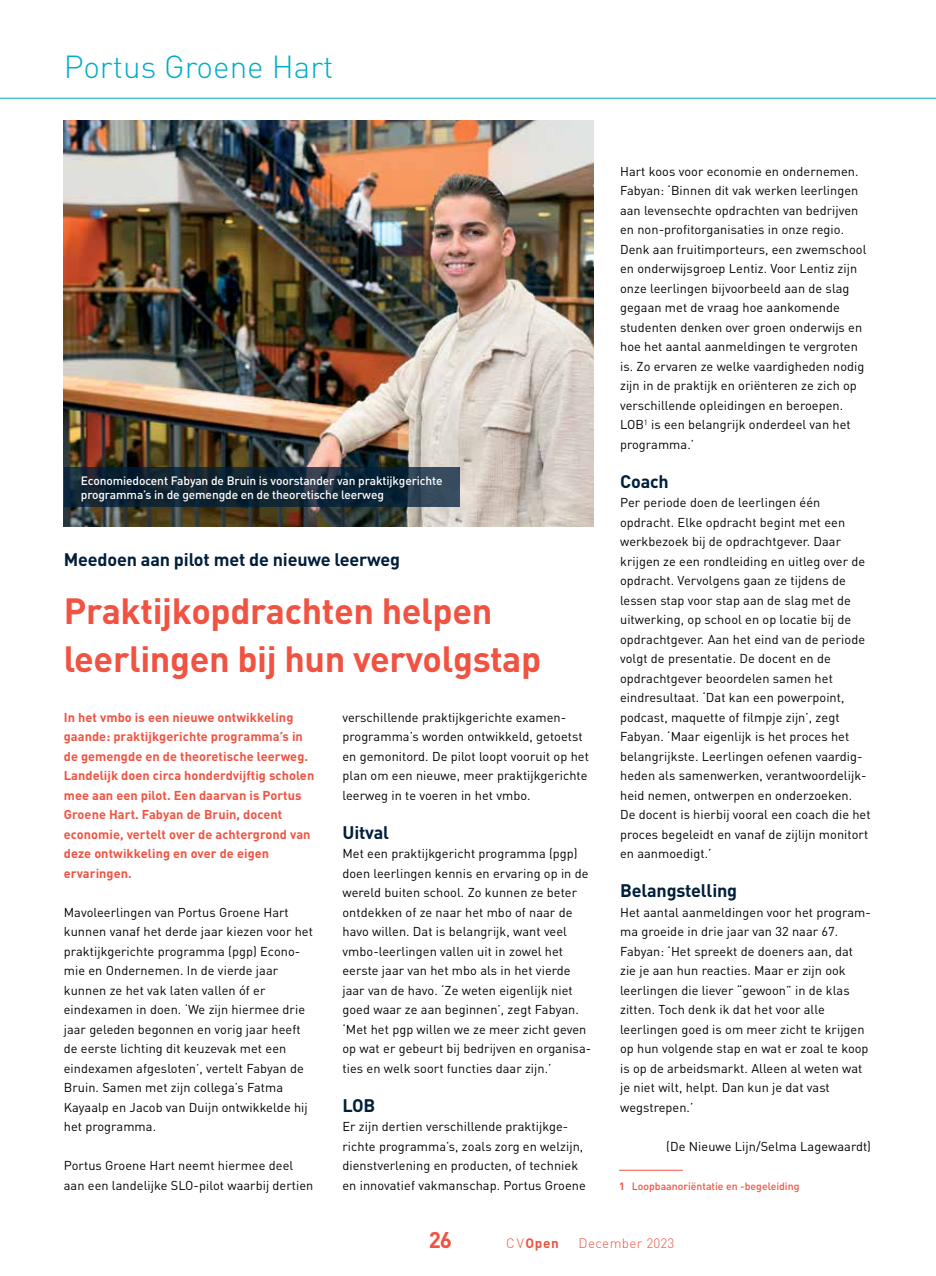
<style>
.page{position:relative;width:936px;height:1276px;background:#fff}
.page>*{position:absolute;margin:0;border:0;box-sizing:border-box;transform-origin:0 0}
.t1{font:700 36px/48px "DIN";letter-spacing:-.01em;color:#f05342}
.t2{font:300 31.5px "DIN";color:#00aec5}
.t3{font:700 22.5px "DIN";color:#f05342}
.t4{font:700 18px "DIN";letter-spacing:-.01em;color:#001f3a}
.t5{font:300 13.5px "DIN";letter-spacing:.025em;color:#f05342}
.t6{font:700 13.5px "DIN";color:#f05342}
.t7{font:12.75px/19.5px "DIN";letter-spacing:.005em;color:#000}
.t8{font:700 12.75px/19.5px "DIN";letter-spacing:.005em;color:#f05342}
.t9{font:500 12px/14.4px "DIN";letter-spacing:-.01em;color:#fff}
.t10{font:500 10.5px "DIN";color:#f05342}
.s1{font-weight:700}
.s2{font-weight:300}
</style>
<div class="page">
<hr style="left:0;top:98px;width:935px;height:1px;background:#00aec5">
<img style="left:64px;top:120px;width:529px;height:406px">
<svg style="left:64px;top:467px;width:395px;height:40px;background:#14293a"></svg>
<hr style="left:619px;top:1170px;width:63px;height:1px;background:#f05342">
<h2 class="t2" style="left:64px;top:47px;width:271px">Portus Groene Hart</h2>
<p class="t9" style="left:81px;top:473px;width:363px">Economiedocent Fabyan de Bruin is voorstander van praktijkgerichte programma’s in de gemengde en de theoretische leerweg</p>
<h3 class="t4" style="left:64px;top:547px;width:338px">Meedoen aan pilot met de nieuwe leerweg</h3>
<h1 class="t1" style="left:64px;top:585px;width:479px">Praktijkopdrachten helpen leerlingen bij hun vervolgstap</h1>
<p class="t8" style="left:64px;top:707px;width:252px">In het vmbo is een nieuwe ontwikkeling gaande: praktijkgerichte programma’s in de gemengde en de theoretische leerweg.<br>Landelijk doen circa honderdvijftig scholen mee aan een pilot. Een daarvan is Portus Groene Hart. Fabyan de Bruin, docent economie, vertelt over de achtergrond van deze ontwikkeling en over de eigen ervaringen.</p>
<p class="t7" style="left:64px;top:902px;width:251px">Mavoleerlingen van Portus Groene Hart kunnen vanaf het derde jaar kiezen voor het praktijkgerichte programma (pgp) Econo&shy;mie en Ondernemen. In de vierde jaar kunnen ze het vak laten vallen óf er eindexamen in doen. ‘We zijn hiermee drie jaar geleden begonnen en vorig jaar heeft de eerste lichting dit keuzevak met een eindexamen afgesloten’, vertelt Fabyan de Bruin. Samen met zijn collega’s Fatma Kayaalp en Jacob van Duijn ontwikkelde hij het programma.</p>
<p class="t7" style="left:64px;top:1155px;width:251px">Portus Groene Hart neemt hiermee deel aan een landelijke SLO-pilot waarbij dertien</p>
<p class="t7" style="left:342px;top:707px;width:248px">verschillende praktijkgerichte examen&shy;programma’s worden ontwikkeld, getoetst en gemonitord. De pilot loopt vooruit op het plan om een nieuwe, meer praktijkgerichte leerweg in te voeren in het vmbo.</p>
<h3 class="t4" style="left:342px;top:820px;width:48px">Uitval</h3>
<p class="t7" style="left:342px;top:843px;width:250px">Met een praktijkgericht programma (pgp) doen leerlingen kennis en ervaring op in de wereld buiten school. Zo kunnen ze beter ontdekken of ze naar het mbo of naar de havo willen. Dat is belangrijk, want veel vmbo-leerlingen vallen uit in zowel het eerste jaar van het mbo als in het vierde jaar van de havo. ‘Ze weten eigenlijk niet goed waar ze aan beginnen’, zegt Fabyan. ‘Met het pgp willen we ze meer zicht geven op wat er gebeurt bij bedrijven en organisa&shy;ties en welk soort functies daar zijn.’</p>
<h3 class="t4" style="left:342px;top:1093px;width:34px">LOB</h3>
<p class="t7" style="left:342px;top:1116px;width:245px">Er zijn dertien verschillende praktijkge&shy;richte programma’s, zoals zorg en welzijn, dienstverlening en producten, of techniek en innovatief vakmanschap. Portus Groene</p>
<p class="t7" style="left:620px;top:161px;width:248px">Hart koos voor economie en ondernemen.<br>Fabyan: ‘Binnen dit vak werken leerlingen aan levensechte opdrachten van bedrijven en non-profitorganisaties in onze regio.<br>Denk aan fruitimporteurs, een zwemschool en onderwijsgroep Lentiz. Voor Lentiz zijn onze leerlingen bijvoorbeeld aan de slag gegaan met de vraag hoe aankomende studenten denken over groen onderwijs en hoe het aantal aanmeldingen te vergroten is. Zo ervaren ze welke vaardigheden nodig zijn in de praktijk en oriënteren ze zich op verschillende opleidingen en beroepen.<br>LOB<sup>1</sup> is een belangrijk onderdeel van het programma.’</p>
<h3 class="t4" style="left:620px;top:469px;width:50px">Coach</h3>
<p class="t7" style="left:620px;top:492px;width:252px">Per periode doen de leerlingen één opdracht. Elke opdracht begint met een werkbezoek bij de opdrachtgever. Daar krijgen ze een rondleiding en uitleg over de opdracht. Vervolgens gaan ze tijdens de lessen stap voor stap aan de slag met de uitwerking, op school en op locatie bij de opdrachtgever. Aan het eind van de periode volgt de presentatie. De docent en de opdrachtgever beoordelen samen het eindresultaat. ‘Dat kan een powerpoint, podcast, maquette of filmpje zijn’, zegt Fabyan. ‘Maar eigenlijk is het proces het belangrijkste. Leerlingen oefenen vaardig&shy;heden als samenwerken, verantwoordelijk&shy;heid nemen, ontwerpen en onderzoeken.<br>De docent is hierbij vooral een coach die het proces begeleidt en vanaf de zijlijn monitort en aanmoedigt.’</p>
<h3 class="t4" style="left:620px;top:879px;width:119px">Belangstelling</h3>
<p class="t7" style="left:620px;top:902px;width:252px">Het aantal aanmeldingen voor het program&shy;ma groeide in drie jaar van 32 naar 67.<br>Fabyan: ‘Het spreekt de doeners aan, dat zie je aan hun reacties. Maar er zijn ook leerlingen die liever “gewoon” in de klas zitten. Toch denk ik dat het voor alle leerlingen goed is om meer zicht te krijgen op hun volgende stap en wat er zoal te koop is op de arbeidsmarkt. Alleen al weten wat je niet wilt, helpt. Dan kun je dat vast wegstrepen.’</p>
<p class="t7" style="left:666px;top:1136px;width:206px">(De Nieuwe Lijn/Selma Lagewaardt)</p>
<p class="t10" style="left:619px;top:1179px;width:182px"><span class="s1">1</span> Loopbaanoriëntatie en -begeleiding</p>
<h3 class="t3" style="left:429px;top:1225px;width:25px">26</h3>
<p class="t6" style="left:506px;top:1234px;width:54px"><span class="s2">CV</span>Open</p>
<p class="t5" style="left:578px;top:1235px;width:97px">December 2023</p>
</div>
